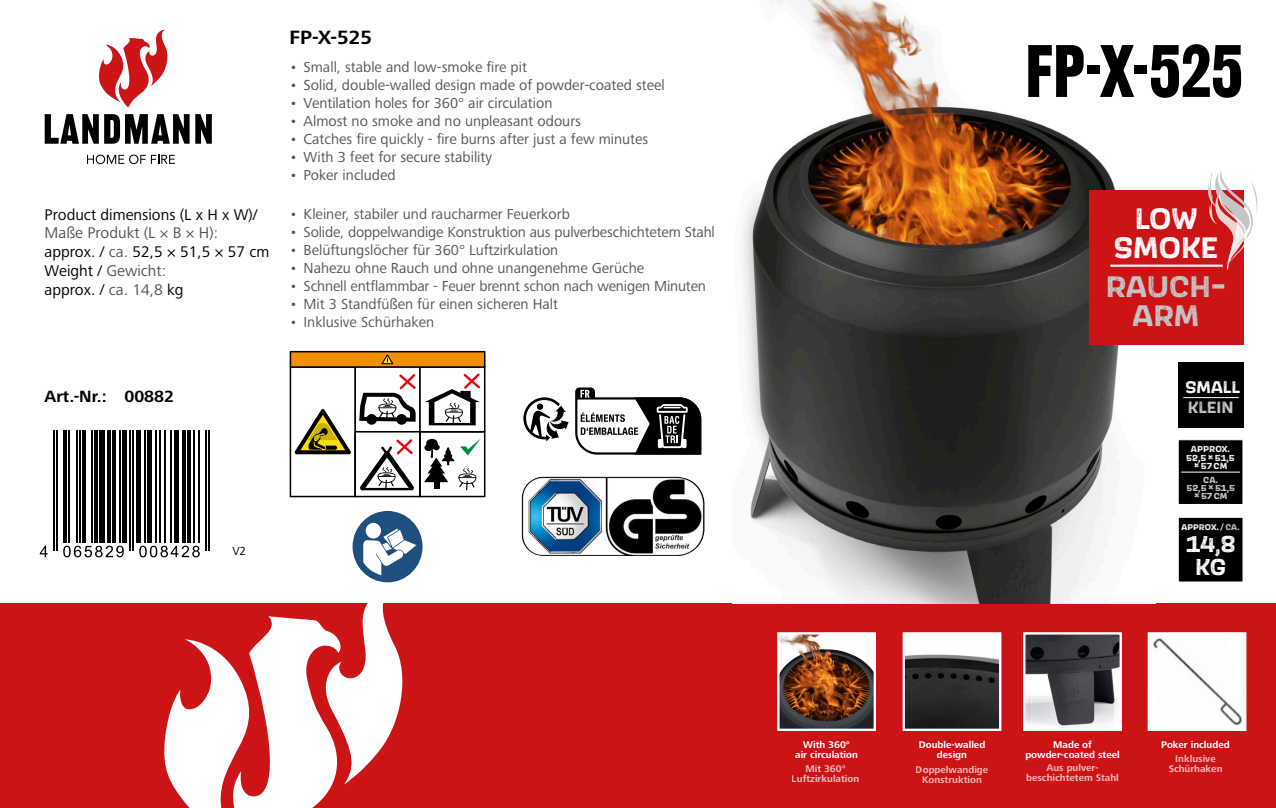
<style>
.page{position:relative;width:1276px;height:808px;background:#fff}
.page>*{position:absolute;margin:0;border:0;box-sizing:border-box;transform-origin:0 0}
.t1{font:72.5px "Railroad Gothic ATF";color:#000}
.t2{font:700 30.7px/28.4px "Scarlet Wood";color:#c5c5c6;text-align:center}
.t3{font:700 30.7px/28.4px "Scarlet Wood";color:#fff;text-align:center}
.t4{font:700 23.8px/23.8px "Scarlet Wood";color:#fff;text-align:center}
.t5{font:700 19.9px "Frutiger Next LTW1 G";color:#000}
.t6{font:700 17.5px "Scarlet Wood";color:#fff}
.t7{font:700 16.9px "Frutiger Next LTW1 G";color:#000}
.t8{font:700 16.9px "Scarlet Wood";color:#c5c5c6}
.t9{font:16px/19px "Frutiger Next LTW1 G";color:#000}
.t10{font:15px "Frutiger Next LTW1 G";color:#555}
.t11{font:15px "Frutiger Next LTW1 G";color:#535455}
.t12{font:12.1px "Frutiger Next LTW1 G";color:#000}
.t13{font:700 10.8px/8.1px "Scarlet Wood";color:#fff;text-align:center}
.t14{font:700 10.8px/8.1px "Scarlet Wood";color:#d1d1d2;text-align:center}
.t15{font:700 10.3px "Scarlet Wood";color:#fff}
.t16{font:700 10px/10px "Frutiger Next LTW1 G";color:#fff;text-align:center}
.s1{color:#535455}
.s2{color:#c5c5c6}
</style>
<div class="page">
<div style="left:0;top:603px;width:1276px;height:205px;background:#cc1316"></div>
<svg style="left:164px;top:603px;width:239px;height:205px;fill:#fff"></svg>
<img style="left:742px;top:0;width:413px;height:603px">
<img style="left:1150px;top:635px;width:93px;height:93px">
<div style="left:1147px;top:632px;width:99px;height:99px;border:2px solid #fff"></div>
<img style="left:1026px;top:635px;width:93px;height:93px">
<div style="left:1023px;top:632px;width:99px;height:99px;border:2px solid #fff"></div>
<img style="left:905px;top:635px;width:93px;height:93px">
<div style="left:902px;top:632px;width:99px;height:99px;border:2px solid #fff"></div>
<img style="left:780px;top:635px;width:93px;height:93px">
<div style="left:777px;top:632px;width:99px;height:99px;border:2px solid #fff"></div>
<hr style="left:53px;top:430px;width:2px;height:121px;background:#000">
<hr style="left:56px;top:430px;width:2px;height:121px;background:#000">
<hr style="left:63px;top:430px;width:3px;height:113px;background:#000">
<hr style="left:68px;top:430px;width:2px;height:113px;background:#000">
<hr style="left:76px;top:430px;width:2px;height:113px;background:#000">
<hr style="left:79px;top:430px;width:2px;height:113px;background:#000">
<hr style="left:83px;top:430px;width:3px;height:113px;background:#000">
<hr style="left:91px;top:430px;width:2px;height:113px;background:#000">
<hr style="left:94px;top:430px;width:4px;height:113px;background:#000">
<div style="left:99px;top:430px;width:5px;height:113px;background:#000"></div>
<hr style="left:107px;top:430px;width:4px;height:113px;background:#000">
<hr style="left:112px;top:430px;width:4px;height:113px;background:#000">
<hr style="left:119px;top:430px;width:2px;height:113px;background:#000">
<div style="left:122px;top:430px;width:5px;height:113px;background:#000"></div>
<hr style="left:129px;top:430px;width:2px;height:121px;background:#000">
<hr style="left:132px;top:430px;width:2px;height:121px;background:#000">
<div style="left:136px;top:430px;width:5px;height:113px;background:#000"></div>
<hr style="left:144px;top:430px;width:2px;height:113px;background:#000">
<div style="left:147px;top:430px;width:5px;height:113px;background:#000"></div>
<hr style="left:155px;top:430px;width:2px;height:113px;background:#000">
<hr style="left:159px;top:430px;width:1px;height:113px;background:#000">
<hr style="left:164px;top:430px;width:1px;height:113px;background:#000">
<hr style="left:170px;top:430px;width:2px;height:113px;background:#000">
<div style="left:174px;top:430px;width:5px;height:113px;background:#000"></div>
<hr style="left:182px;top:430px;width:3px;height:113px;background:#000">
<hr style="left:187px;top:430px;width:3px;height:113px;background:#000">
<hr style="left:193px;top:430px;width:2px;height:113px;background:#000">
<hr style="left:198px;top:430px;width:2px;height:113px;background:#000">
<hr style="left:205px;top:430px;width:2px;height:121px;background:#000">
<hr style="left:208px;top:430px;width:2px;height:121px;background:#000">
<svg style="left:40px;top:546px;width:8px;height:11px"></svg>
<svg style="left:63px;top:546px;width:61px;height:11px"></svg>
<svg style="left:139px;top:546px;width:61px;height:11px"></svg>
<img style="left:522px;top:477px;width:182px;height:79px">
<svg style="left:523px;top:387px;width:179px;height:68px"></svg>
<div style="left:1178px;top:439px;width:65px;height:66px;background:#000;border:1px solid #fff"></div>
<hr style="left:1181px;top:472px;width:59px;height:1px;background:#fff">
<div style="left:1178px;top:517px;width:65px;height:65px;background:#000;border:1px solid #fff"></div>
<div style="left:1178px;top:362px;width:65px;height:65px;background:#000"></div>
<hr style="left:1183px;top:397px;width:55px;height:1px;background:#fff">
<div style="left:1089px;top:190px;width:154px;height:154px;background:#cc1316"></div>
<hr style="left:1110px;top:265px;width:112px;height:2px;background:#fff">
<svg style="left:1206px;top:170px;width:52px;height:100px"></svg>
<svg style="left:99px;top:30px;width:69px;height:77px"></svg>
<svg style="left:45px;top:114px;width:167px;height:30px"></svg>
<svg style="left:87px;top:155px;width:88px;height:9px"></svg>
<div style="left:352px;top:511px;width:70px;height:71px;background:#1e4f7e;border-radius:50%"></div>
<div style="left:366px;top:523px;width:15px;height:15px;background:#fff;border-radius:50%"></div>
<svg style="left:363px;top:528px;width:53px;height:47px"></svg>
<svg style="left:290px;top:351px;width:195px;height:146px"></svg>
<p class="t9" style="left:45px;top:205px;width:214px">Product dimensions (L x H x W)/</p>
<p class="t9" style="left:45px;top:224px;width:226px"><span class="s1">Maße Produkt (L × B × H): </span>approx. / <span class="s1">ca.</span> 52,5 × 51,5 × 57 cm<br>Weight / <span class="s1">Gewicht:<br></span>approx. / <span class="s1">ca. 14,8</span> kg</p>
<h3 class="t5" style="left:290px;top:26px;width:84px">FP-X-525</h3>
<p class="t11" style="left:290px;top:58px;width:239px">• Small, stable and low-smoke fire pit</p>
<p class="t11" style="left:290px;top:76px;width:377px">• Solid, double-walled design made of powder-coated steel</p>
<p class="t11" style="left:290px;top:94px;width:264px">• Ventilation holes for 360° air circulation</p>
<p class="t11" style="left:290px;top:112px;width:293px">• Almost no smoke and no unpleasant odours</p>
<p class="t11" style="left:290px;top:130px;width:360px">• Catches fire quickly - fire burns after just a few minutes</p>
<p class="t11" style="left:290px;top:148px;width:204px">• With 3 feet for secure stability</p>
<p class="t11" style="left:290px;top:166px;width:107px">• Poker included</p>
<p class="t10" style="left:290px;top:205px;width:282px">• Kleiner, stabiler und raucharmer Feuerkorb</p>
<p class="t10" style="left:290px;top:223px;width:427px">• Solide, doppelwandige Konstruktion aus pulverbeschichtetem Stahl</p>
<p class="t10" style="left:290px;top:241px;width:270px">• Belüftungslöcher für 360° Luftzirkulation</p>
<p class="t10" style="left:290px;top:259px;width:356px">• Nahezu ohne Rauch und ohne unangenehme Gerüche</p>
<p class="t10" style="left:290px;top:277px;width:418px">• Schnell entflammbar - Feuer brennt schon nach wenigen Minuten</p>
<p class="t10" style="left:290px;top:295px;width:270px">• Mit 3 Standfüßen für einen sicheren Halt</p>
<p class="t10" style="left:290px;top:313px;width:146px">• Inklusive Schürhaken</p>
<p class="t7" style="left:45px;top:387px;width:131px">Art.-Nr.: 00882</p>
<p class="t12" style="left:232px;top:544px;width:15px">V2</p>
<h1 class="t1" style="left:1025px;top:28px;width:219px">FP-X-525</h1>
<h2 class="t3" style="left:1113px;top:203px;width:106px">LOW<br>SMOKE</h2>
<h2 class="t2" style="left:1105px;top:271px;width:122px">RAUCH-<br>ARM</h2>
<p class="t6" style="left:1185px;top:375px;width:56px">SMALL</p>
<p class="t8" style="left:1187px;top:396px;width:47px">KLEIN</p>
<p class="t13" style="left:1186px;top:444px;width:50px">APPROX.<br>52,5×51,5 ×57cm</p>
<p class="t14" style="left:1186px;top:475px;width:50px">ca.<br>52,5×51,5 ×57cm</p>
<h3 class="t4" style="left:1185px;top:531px;width:51px">14,8<br>KG</h3>
<p class="t15" style="left:1181px;top:520px;width:60px">APPROX./<span class="s2">CA.</span></p>
<p class="t16" style="left:795px;top:740px;width:64px">With 360°<br>air circulation</p>
<p class="t16" style="left:792px;top:764px;width:69px">Mit 360°<br>Luftzirkulation</p>
<p class="t16" style="left:918px;top:740px;width:68px">Double-walled design</p>
<p class="t16" style="left:915px;top:765px;width:74px">Doppelwandige<br>Konstruktion</p>
<p class="t16" style="left:1025px;top:740px;width:96px">Made of powder-coated steel</p>
<p class="t16" style="left:1026px;top:762px;width:94px">Aus pulver&shy;beschichtetem Stahl</p>
<p class="t16" style="left:1161px;top:738px;width:70px;line-height:13.7px">Poker included<br>Inklusive</p>
<p class="t16" style="left:1168px;top:764px;width:55px">Schürhaken</p>
</div>
